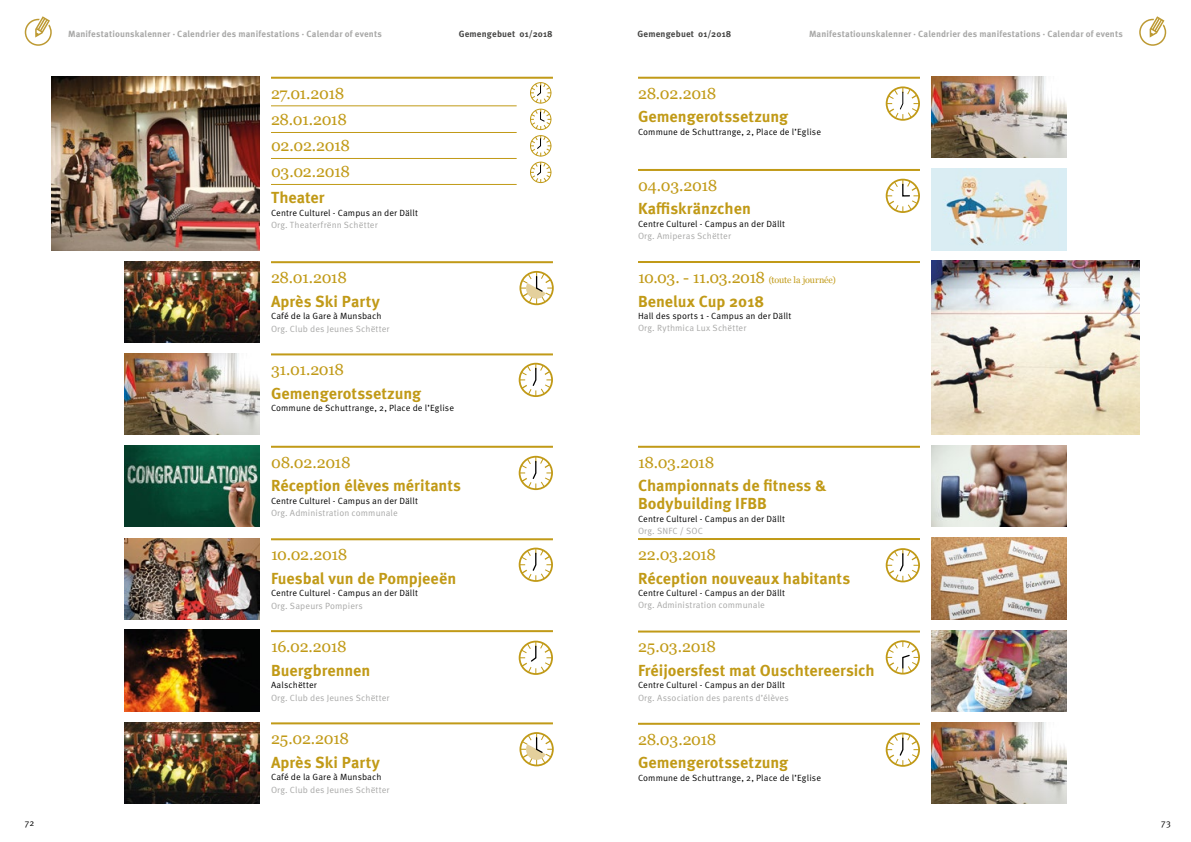
<style>
.page{position:relative;width:1191px;height:842px;background:#fff}
.page>*{position:absolute;margin:0;border:0;box-sizing:border-box;transform-origin:0 0}
.t1{font:700 16px/18px "Meta OT";color:#c19a17}
.t2{font:16px/26px "Georgia";letter-spacing:-.03em;color:#c19a17}
.t3{font:9px "Meta OT Norm";letter-spacing:.015em;color:#000}
.t4{font:9px "Meta OT Norm";letter-spacing:.015em;color:#a8a8a7}
.t5{font:700 9px "Meta OT";letter-spacing:.015em;color:#a8a8a7}
.t6{font:700 9px "Meta OT";letter-spacing:.02em;color:#474746}
.s1{font-size:9px}
</style>
<div class="page">
<svg style="left:25px;top:16px;width:27px;height:30px"></svg>
<svg style="left:1139px;top:16px;width:27px;height:30px"></svg>
<img style="left:51px;top:77px;width:209px;height:173px">
<img style="left:124px;top:538px;width:136px;height:81px">
<img style="left:124px;top:630px;width:136px;height:81px">
<hr style="left:271px;top:77px;width:282px;height:2px;background:#c19a17">
<hr style="left:271px;top:538px;width:282px;height:2px;background:#c19a17">
<hr style="left:271px;top:630px;width:282px;height:2px;background:#c19a17">
<img style="left:124px;top:353px;width:136px;height:81px">
<hr style="left:271px;top:353px;width:282px;height:2px;background:#c19a17">
<hr style="left:271px;top:446px;width:282px;height:2px;background:#c19a17">
<img style="left:931px;top:77px;width:135px;height:81px">
<img style="left:931px;top:169px;width:135px;height:81px">
<hr style="left:638px;top:77px;width:282px;height:2px;background:#c19a17">
<hr style="left:638px;top:446px;width:282px;height:2px;background:#c19a17">
<img style="left:931px;top:261px;width:209px;height:173px">
<img style="left:931px;top:446px;width:135px;height:81px">
<hr style="left:638px;top:261px;width:282px;height:2px;background:#c19a17">
<hr style="left:271px;top:106px;width:245px;height:1px;background:#c19a17">
<hr style="left:271px;top:132px;width:245px;height:1px;background:#c19a17">
<hr style="left:271px;top:158px;width:245px;height:1px;background:#c19a17">
<hr style="left:271px;top:184px;width:245px;height:1px;background:#c19a17">
<hr style="left:638px;top:169px;width:282px;height:2px;background:#c19a17">
<hr style="left:271px;top:261px;width:282px;height:2px;background:#c19a17">
<img style="left:124px;top:722px;width:136px;height:81px">
<img style="left:124px;top:261px;width:136px;height:81px">
<hr style="left:271px;top:722px;width:282px;height:2px;background:#c19a17">
<hr style="left:638px;top:538px;width:282px;height:2px;background:#c19a17">
<div style="left:530px;top:82px;width:21px;height:22px;border:1px solid #c19a17;border-radius:50%"></div>
<svg style="left:530px;top:82px;width:21px;height:21px"></svg>
<div style="left:530px;top:135px;width:21px;height:22px;border:1px solid #c19a17;border-radius:50%"></div>
<svg style="left:530px;top:162px;width:21px;height:21px"></svg>
<svg style="left:530px;top:109px;width:21px;height:47px"></svg>
<div style="left:519px;top:271px;width:35px;height:34px;border:2px solid #c19a17;border-radius:50%"></div>
<hr style="left:520px;top:288px;width:33px;height:1px;background:#c19a17">
<svg style="left:521px;top:272px;width:31px;height:32px"></svg>
<div style="left:519px;top:363px;width:34px;height:34px;border:2px solid #c19a17;border-radius:50%"></div>
<hr style="left:519px;top:379px;width:33px;height:1px;background:#c19a17">
<svg style="left:520px;top:364px;width:31px;height:32px"></svg>
<div style="left:519px;top:456px;width:34px;height:34px;border:2px solid #c19a17;border-radius:50%"></div>
<hr style="left:519px;top:472px;width:33px;height:1px;background:#c19a17">
<svg style="left:520px;top:457px;width:31px;height:32px"></svg>
<div style="left:519px;top:548px;width:34px;height:34px;border:2px solid #c19a17;border-radius:50%"></div>
<hr style="left:535px;top:549px;width:1px;height:32px;background:#c19a17">
<hr style="left:519px;top:564px;width:33px;height:1px;background:#c19a17">
<svg style="left:520px;top:549px;width:31px;height:31px"></svg>
<div style="left:519px;top:641px;width:34px;height:34px;border:2px solid #c19a17;border-radius:50%"></div>
<hr style="left:535px;top:642px;width:1px;height:32px;background:#c19a17">
<hr style="left:519px;top:657px;width:33px;height:1px;background:#c19a17">
<svg style="left:520px;top:642px;width:31px;height:31px"></svg>
<div style="left:519px;top:732px;width:35px;height:34px;border:2px solid #c19a17;border-radius:50%"></div>
<hr style="left:520px;top:749px;width:33px;height:1px;background:#c19a17">
<svg style="left:521px;top:733px;width:31px;height:32px"></svg>
<div style="left:885px;top:86px;width:35px;height:35px;border:2px solid #c19a17;border-radius:50%"></div>
<hr style="left:902px;top:87px;width:1px;height:33px;background:#c19a17">
<hr style="left:886px;top:103px;width:33px;height:1px;background:#c19a17">
<svg style="left:887px;top:88px;width:31px;height:31px"></svg>
<div style="left:885px;top:179px;width:35px;height:34px;border:2px solid #c19a17;border-radius:50%"></div>
<hr style="left:886px;top:195px;width:33px;height:1px;background:#c19a17">
<svg style="left:887px;top:180px;width:31px;height:32px"></svg>
<div style="left:885px;top:548px;width:35px;height:34px;border:2px solid #c19a17;border-radius:50%"></div>
<hr style="left:886px;top:565px;width:33px;height:1px;background:#c19a17">
<svg style="left:887px;top:549px;width:31px;height:32px"></svg>
<img style="left:931px;top:723px;width:135px;height:81px">
<hr style="left:638px;top:723px;width:282px;height:2px;background:#c19a17">
<div style="left:885px;top:732px;width:35px;height:35px;border:2px solid #c19a17;border-radius:50%"></div>
<hr style="left:902px;top:733px;width:1px;height:33px;background:#c19a17">
<hr style="left:886px;top:749px;width:33px;height:1px;background:#c19a17">
<svg style="left:887px;top:734px;width:31px;height:31px"></svg>
<img style="left:931px;top:630px;width:135px;height:82px">
<hr style="left:638px;top:630px;width:282px;height:2px;background:#c19a17">
<div style="left:885px;top:640px;width:35px;height:34px;border:2px solid #c19a17;border-radius:50%"></div>
<hr style="left:902px;top:641px;width:1px;height:33px;background:#c19a17">
<hr style="left:886px;top:657px;width:33px;height:1px;background:#c19a17">
<svg style="left:887px;top:642px;width:31px;height:31px"></svg>
<img style="left:124px;top:446px;width:136px;height:81px">
<img style="left:931px;top:538px;width:135px;height:81px">
<p class="t5" style="left:68px;top:28px;width:315px">Manifestatiounskalenner · Calendrier des manifestations · Calendar of events</p>
<p class="t6" style="left:459px;top:28px;width:96px">Gemengebuet 01/2018</p>
<p class="t6" style="left:637px;top:28px;width:95px">Gemengebuet 01/2018</p>
<p class="t5" style="left:809px;top:28px;width:315px">Manifestatiounskalenner · Calendrier des manifestations · Calendar of events</p>
<h1 class="t2" style="left:271px;top:80px;width:80px">27.01.2018<br>28.01.2018<br>02.02.2018<br>03.02.2018</h1>
<h1 class="t1" style="left:271px;top:189px;width:55px">Theater</h1>
<p class="t3" style="left:271px;top:207px;width:148px">Centre Culturel - Campus an der Dällt</p>
<p class="t4" style="left:271px;top:219px;width:108px">Org. Theaterfrënn Schëtter</p>
<h1 class="t2" style="left:271px;top:264px;width:77px">28.01.2018</h1>
<h1 class="t1" style="left:271px;top:292px;width:110px">Après Ski Party</h1>
<p class="t3" style="left:271px;top:311px;width:112px">Café de la Gare à Munsbach</p>
<p class="t4" style="left:271px;top:323px;width:120px">Org. Club des Jeunes Schëtter</p>
<h1 class="t2" style="left:271px;top:357px;width:75px">31.01.2018</h1>
<h1 class="t1" style="left:271px;top:385px;width:152px">Gemengerotssetzung</h1>
<p class="t3" style="left:271px;top:403px;width:184px">Commune de Schuttrange, 2, Place de l’Eglise</p>
<h1 class="t2" style="left:271px;top:449px;width:81px">08.02.2018</h1>
<h1 class="t1" style="left:271px;top:477px;width:192px">Réception élèves méritants</h1>
<p class="t3" style="left:271px;top:495px;width:148px">Centre Culturel - Campus an der Dällt</p>
<p class="t4" style="left:271px;top:508px;width:128px">Org. Administration communale</p>
<h1 class="t2" style="left:271px;top:542px;width:78px">10.02.2018</h1>
<h1 class="t1" style="left:271px;top:569px;width:187px">Fuesbal vun de Pompjeeën</h1>
<p class="t3" style="left:271px;top:588px;width:148px">Centre Culturel - Campus an der Dällt</p>
<p class="t4" style="left:271px;top:600px;width:93px">Org. Sapeurs Pompiers</p>
<h1 class="t2" style="left:271px;top:633px;width:77px">16.02.2018</h1>
<h1 class="t1" style="left:271px;top:661px;width:101px">Buergbrennen</h1>
<p class="t3" style="left:271px;top:679px;width:47px">Aalschëtter</p>
<p class="t4" style="left:271px;top:692px;width:120px">Org. Club des Jeunes Schëtter</p>
<h1 class="t2" style="left:271px;top:726px;width:80px">25.02.2018</h1>
<h1 class="t1" style="left:271px;top:753px;width:110px">Après Ski Party</h1>
<p class="t3" style="left:271px;top:772px;width:112px">Café de la Gare à Munsbach</p>
<p class="t4" style="left:271px;top:784px;width:120px">Org. Club des Jeunes Schëtter</p>
<h1 class="t2" style="left:638px;top:80px;width:80px">28.02.2018</h1>
<h1 class="t1" style="left:638px;top:108px;width:152px">Gemengerotssetzung</h1>
<p class="t3" style="left:638px;top:126px;width:184px">Commune de Schuttrange, 2, Place de l’Eglise</p>
<h1 class="t2" style="left:638px;top:172px;width:81px">04.03.2018</h1>
<h1 class="t1" style="left:638px;top:200px;width:114px">Kaffiskränzchen</h1>
<p class="t3" style="left:638px;top:218px;width:148px">Centre Culturel - Campus an der Dällt</p>
<p class="t4" style="left:638px;top:231px;width:94px">Org. Amiperas Schëtter</p>
<h1 class="t2" style="left:638px;top:264px;width:199px">10.03. - 11.03.2018 <span class="s1">(toute la journée)</span></h1>
<h1 class="t1" style="left:638px;top:292px;width:127px">Benelux Cup 2018</h1>
<p class="t3" style="left:638px;top:310px;width:155px">Hall des sports 1 - Campus an der Dällt</p>
<p class="t4" style="left:638px;top:323px;width:110px">Org. Rythmica Lux Schëtter</p>
<h1 class="t2" style="left:638px;top:449px;width:78px">18.03.2018</h1>
<h1 class="t1" style="left:638px;top:477px;width:190px">Championnats de fitness &amp;<br>Bodybuilding IFBB</h1>
<p class="t3" style="left:638px;top:513px;width:148px">Centre Culturel - Campus an der Dällt</p>
<p class="t4" style="left:638px;top:526px;width:66px">Org. SNFC / SOC</p>
<h1 class="t2" style="left:638px;top:541px;width:80px">22.03.2018</h1>
<h1 class="t1" style="left:638px;top:569px;width:214px">Réception nouveaux habitants</h1>
<p class="t3" style="left:638px;top:587px;width:148px">Centre Culturel - Campus an der Dällt</p>
<p class="t4" style="left:638px;top:600px;width:128px">Org. Administration communale</p>
<h1 class="t2" style="left:638px;top:634px;width:79px">25.03.2018</h1>
<h1 class="t1" style="left:638px;top:662px;width:238px">Fréijoersfest mat Ouschtereersich</h1>
<p class="t3" style="left:638px;top:680px;width:148px">Centre Culturel - Campus an der Dällt</p>
<p class="t4" style="left:638px;top:692px;width:152px">Org. Association des parents d’élèves</p>
<h1 class="t2" style="left:638px;top:726px;width:80px">28.03.2018</h1>
<h1 class="t1" style="left:638px;top:754px;width:152px">Gemengerotssetzung</h1>
<p class="t3" style="left:638px;top:772px;width:184px">Commune de Schuttrange, 2, Place de l’Eglise</p>
<p class="t3" style="left:25px;top:817px;width:11px">72</p>
<p class="t3" style="left:1161px;top:817px;width:11px">73</p>
</div>
